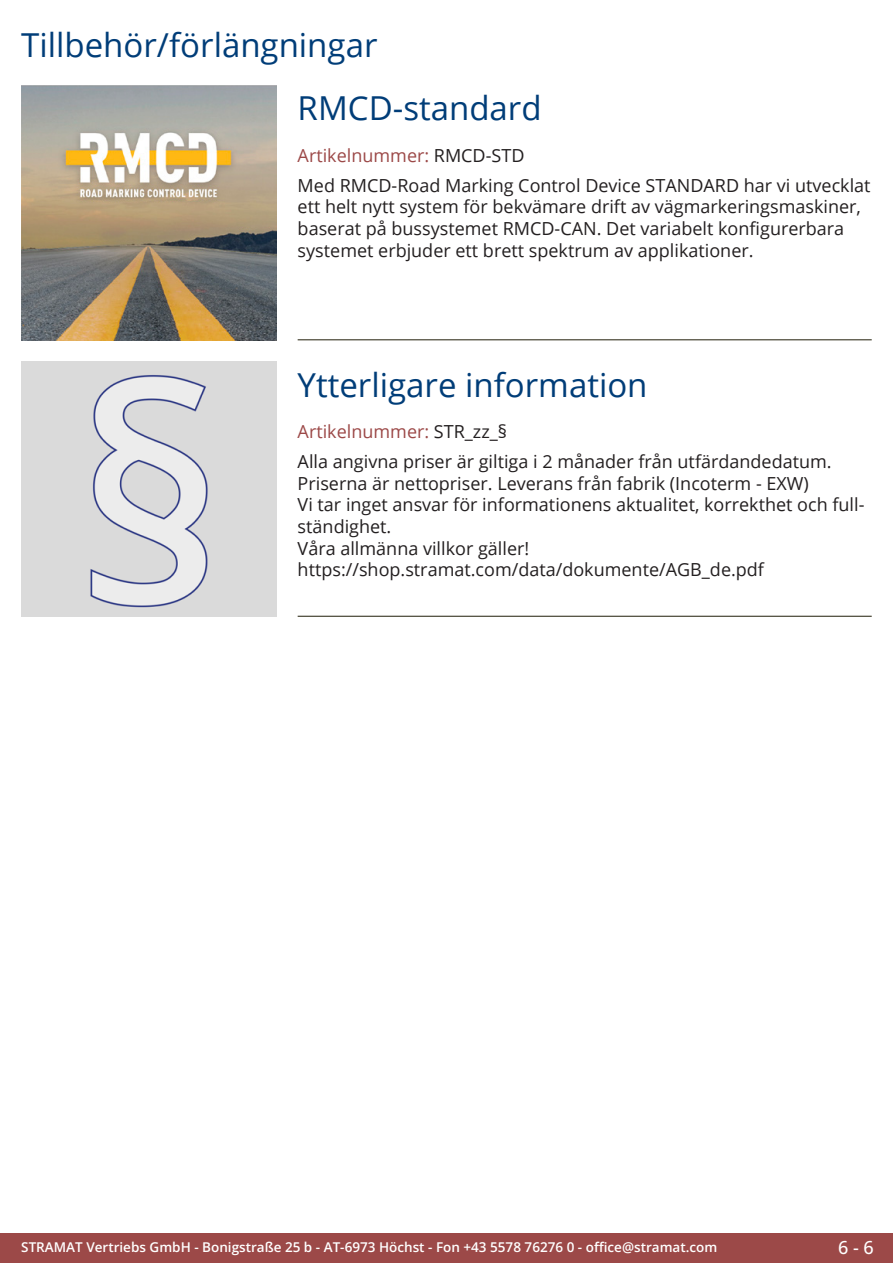
<style>
.page{position:relative;width:893px;height:1263px;background:#fff}
.page>*{position:absolute;margin:0;border:0;box-sizing:border-box;transform-origin:0 0}
.Produkttitel{font:33px "Open Sans";color:#003d78}
.RastTitel{font:33px "Open Sans";color:#003d78}
.Beschreibung_Text{font:18px/21.6px "Open Sans";color:#231f20}
.TechDaten_Überschrif{font:18px "Open Sans";color:#9c4948}
.t1{font:500 18px "Open Sans";color:#fff}
.t2{font:600 13.5px "Open Sans";color:#fff}
.s1{color:#231f20}
</style>
<div class="page">
<div style="left:0;top:1233px;width:893px;height:30px;background:#9c4948"></div>
<hr style="left:298px;top:340px;width:574px;height:1px;background:#201d08">
<hr style="left:298px;top:616px;width:574px;height:1px;background:#201d08">
<img style="left:21px;top:85px;width:255px;height:255px">
<img style="left:21px;top:361px;width:255px;height:256px">
<p class="RastTitel" style="left:21px;top:22px;width:358px">Tillbehör/förlängningar</p>
<p class="Produkttitel" style="left:298px;top:86px;width:245px">RMCD-standard</p>
<p class="TechDaten_Überschrif" style="left:298px;top:143px;width:228px">Artikelnummer: <span class="s1">RMCD-STD</span></p>
<p class="Beschreibung_Text" style="left:298px;top:174px;width:574px">Med RMCD-Road Marking Control Device STANDARD har vi utvecklat ett helt nytt system för bekvämare drift av vägmarkeringsmaskiner, baserat på bussystemet RMCD-CAN. Det variabelt konfigurerbara systemet erbjuder ett brett spektrum av applikationer.</p>
<p class="Produkttitel" style="left:298px;top:362px;width:351px">Ytterligare information</p>
<p class="TechDaten_Überschrif" style="left:298px;top:420px;width:211px">Artikelnummer: <span class="s1">STR_zz_§</span></p>
<p class="Beschreibung_Text" style="left:298px;top:450px;width:567px">Alla angivna priser är giltiga i 2 månader från utfärdandedatum.<br>Priserna är nettopriser. Leverans från fabrik (Incoterm - EXW)<br>Vi tar inget ansvar för informationens aktualitet, korrekthet och full&shy;ständighet.<br>Våra allmänna villkor gäller! https://shop.stramat.com/data/dokumente/AGB_de.pdf</p>
<p class="t2" style="left:21px;top:1238px;width:698px">STRAMAT Vertriebs GmbH - Bonigstraße 25 b - AT-6973 Höchst - Fon +43 5578 76276 0 - office@stramat.com</p>
<p class="t1" style="left:838px;top:1234px;width:37px">6 - 6</p>
</div>
